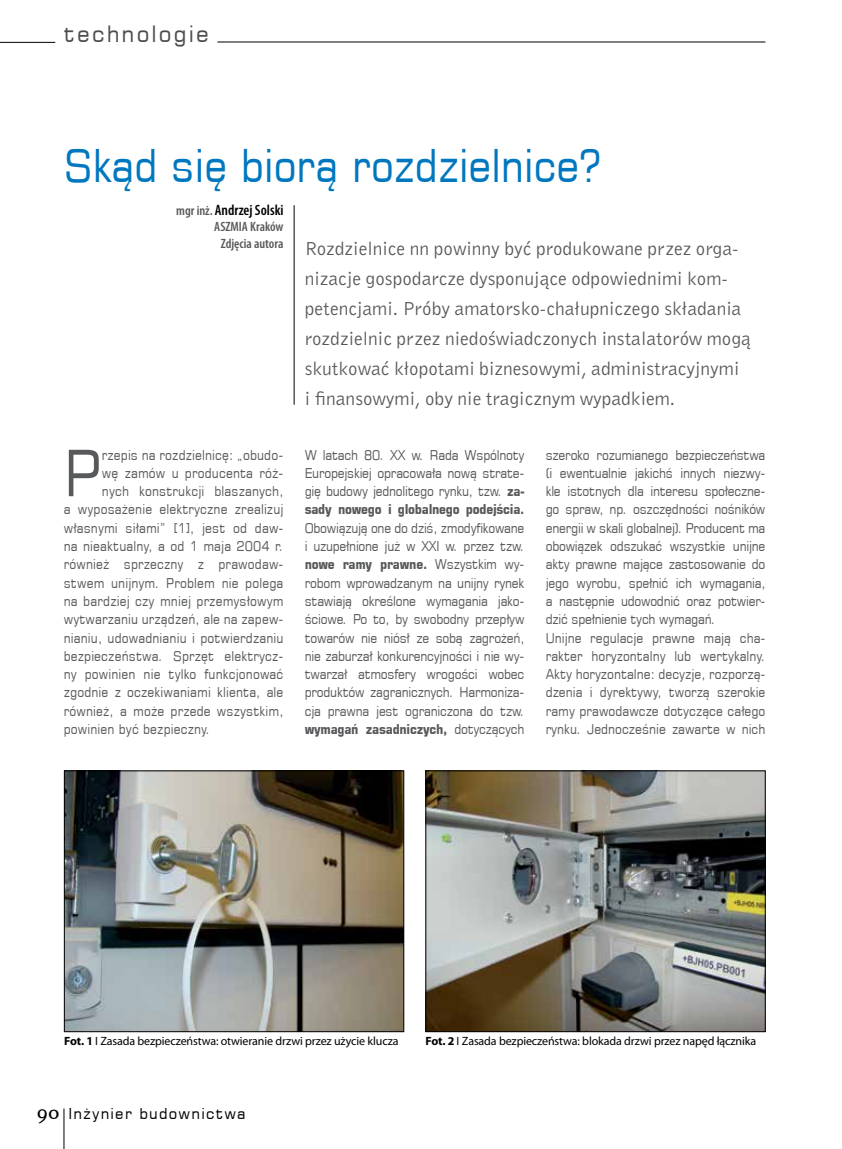
<style>
.page{position:relative;width:842px;height:1149px;background:#fff}
.page>*{position:absolute;margin:0;border:0;box-sizing:border-box;transform-origin:0 0}
.t1{font:63.75px "Square 721 TL";color:#58595b;scale:.9 1}
.t2{font:45px "Square 721 TL";color:#0077be;scale:.9 1}
.t3{font:22.5px "Square 721 TL";letter-spacing:.095em;color:#4d4d4f}
.t4{font:19.5px/30px "Bell Gothic";color:#58595b}
.t5{font:15px "Square 721 TL";letter-spacing:.08em;color:#000}
.t6{font:600 condensed 15px "Myriad Pro";color:#000}
.t7{font:13.5px/18.3px "Square 721 TL";color:#58595b;text-align:justify;scale:.9 1}
.t8{font:13.5px/18.3px "Square 721 TL";letter-spacing:-.02em;color:#58595b;scale:.9 1}
.t9{font:600 condensed 13.5px "Myriad Pro";color:#58595b}
.t10{font:12px "Myriad Pro";letter-spacing:-.01em;color:#000}
.s1{font-size:13.5px;color:#58595b}
.s2{font-weight:700}
.s3{font-family:"High Tower Text";font-size:24px}
</style>
<div class="page">
<hr style="left:64px;top:1108px;width:1px;height:40px;background:#000">
<hr style="left:0;top:42px;width:55px;height:1px;background:#000">
<hr style="left:217px;top:42px;width:548px;height:1px;background:#000">
<hr style="left:294px;top:205px;width:1px;height:199px;background:#000">
<img style="left:66px;top:772px;width:336px;height:257px">
<div style="left:64px;top:770px;width:340px;height:261px;border:1px solid #000"></div>
<img style="left:428px;top:772px;width:335px;height:257px">
<div style="left:426px;top:770px;width:339px;height:261px;border:1px solid #000"></div>
<h3 class="t3" style="left:64px;top:20px;width:147px">technologie</h3>
<h2 class="t2" style="left:64px;top:137px;width:598px">Skąd się biorą rozdzielnice?</h2>
<p class="t6" style="left:176px;top:200px;width:109px"><span class="s1">mgr inż.</span> Andrzej Solski</p>
<p class="t9" style="left:214px;top:218px;width:71px">ASZMIA Kraków</p>
<p class="t4" style="left:305px;top:232px;width:448px;text-indent:-84px"><sup>Zdjęcia</sup> <sup>autora</sup> Rozdzielnice nn powinny być produkowane przez orga&shy;nizacje gospodarcze dysponujące odpowiednimi kom&shy;petencjami. Próby amatorsko-chałupniczego składania rozdzielnic przez niedoświadczonych instalatorów mogą skutkować kłopotami biznesowymi, administracyjnymi<br>i finansowymi, oby nie tragicznym wypadkiem.</p>
<h1 class="t1" style="left:64px;top:432px;width:43px">P</h1>
<p class="t7" style="left:102px;top:445px;width:203px">rzepis na rozdzielnicę: „obudo-</p>
<p class="t7" style="left:102px;top:463px;width:203px">wę zamów u producenta róż-</p>
<p class="t7" style="left:102px;top:481px;width:203px">nych konstrukcji blaszanych,</p>
<p class="t7" style="left:64px;top:500px;width:246px">a wyposażenie elektryczne zrealizuj</p>
<p class="t7" style="left:64px;top:518px;width:246px">własnymi siłami” [1], jest od daw-</p>
<p class="t7" style="left:64px;top:536px;width:246px">na nieaktualny, a od 1 maja 2004 r.</p>
<p class="t7" style="left:64px;top:555px;width:246px">również sprzeczny z prawodaw-</p>
<p class="t7" style="left:64px;top:573px;width:246px">stwem unijnym. Problem nie polega</p>
<p class="t7" style="left:64px;top:591px;width:246px">na bardziej czy mniej przemysłowym</p>
<p class="t7" style="left:64px;top:609px;width:246px">wytwarzaniu urządzeń, ale na zapew-</p>
<p class="t7" style="left:64px;top:628px;width:246px">nianiu, udowadnianiu i potwierdzaniu</p>
<p class="t7" style="left:64px;top:646px;width:246px">bezpieczeństwa. Sprzęt elektrycz-</p>
<p class="t7" style="left:64px;top:664px;width:246px">ny powinien nie tylko funkcjonować</p>
<p class="t7" style="left:64px;top:683px;width:246px">zgodnie z oczekiwaniami klienta, ale</p>
<p class="t7" style="left:64px;top:701px;width:246px">również, a może przede wszystkim,</p>
<p class="t7" style="left:64px;top:719px;width:164px">powinien być bezpieczny.</p>
<p class="t7" style="left:305px;top:445px;width:246px">W latach 80. XX w. Rada Wspólnoty Europejskiej opracowała nową strate&shy;gię budowy jednolitego rynku, tzw. <span class="s2">za&shy;sady nowego i globalnego podejścia.</span></p>
<p class="t7" style="left:305px;top:518px;width:246px">Obowiązują one do dziś, zmodyfikowane i uzupełnione już w XXI w. przez tzw. <span class="s2">nowe ramy prawne.</span> Wszystkim wy&shy;robom wprowadzanym na unijny rynek stawiają określone wymagania jako&shy;ściowe. Po to, by swobodny przepływ towarów nie niósł ze sobą zagrożeń, nie zaburzał konkurencyjności i nie wy&shy;twarzał atmosfery wrogości wobec produktów zagranicznych. Harmoniza&shy;cja prawna jest ograniczona do tzw. <span class="s2">wymagań zasadniczych,</span> dotyczących</p>
<p class="t8" style="left:546px;top:445px;width:246px">szeroko rozumianego bezpieczeństwa (i ewentualnie jakichś innych niezwy&shy;kle istotnych dla interesu społeczne&shy;go spraw, np. oszczędności nośników energii w skali globalnej). Producent ma obowiązek odszukać wszystkie unijne akty prawne mające zastosowanie do jego wyrobu, spełnić ich wymagania, a następnie udowodnić oraz potwier&shy;dzić spełnienie tych wymagań.<br>Unijne regulacje prawne mają cha&shy;rakter horyzontalny lub wertykalny.<br>Akty horyzontalne: decyzje, rozporzą&shy;dzenia i dyrektywy, tworzą szerokie ramy prawodawcze dotyczące całego rynku. Jednocześnie zawarte w nich</p>
<p class="t10" style="left:64px;top:1033px;width:336px"><span class="s2">Fot. 1</span> Ι Zasada bezpieczeństwa: otwieranie drzwi przez użycie klucza</p>
<p class="t10" style="left:426px;top:1033px;width:332px"><span class="s2">Fot. 2</span> Ι Zasada bezpieczeństwa: blokada drzwi przez napęd łącznika</p>
<p class="t5" style="left:37px;top:1103px;width:210px"><span class="s3">90</span> Inżynier budownictwa</p>
</div>
